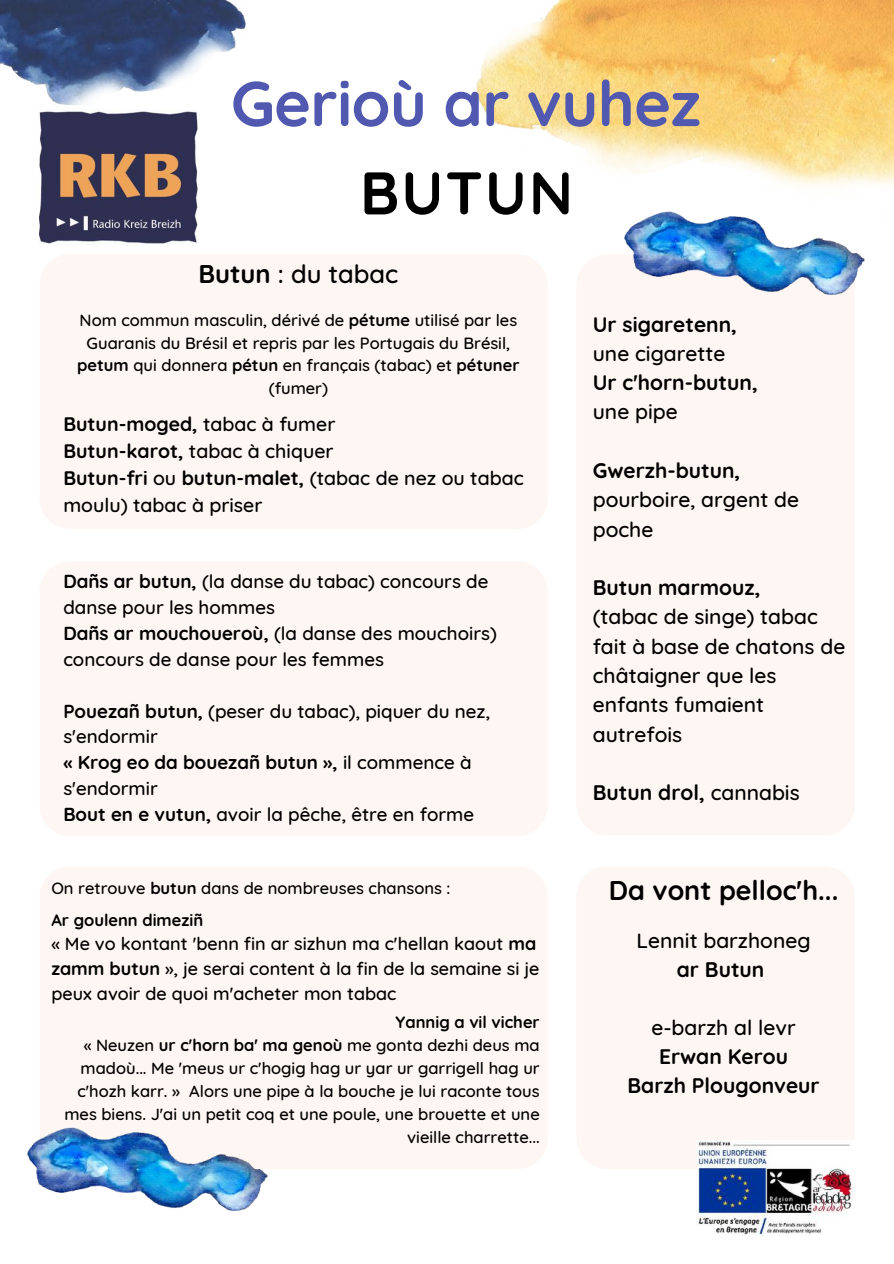
<style>
.page{position:relative;width:894px;height:1264px;background:#fff}
.page>*{position:absolute;margin:0;border:0;box-sizing:border-box;transform-origin:0 0}
.t1{font:700 63px "Quicksand";letter-spacing:-.01em;color:#5158b0}
.t2{font:700 60px "Quicksand";letter-spacing:.03em;color:#000}
.t3{font:700 27px "Quicksand";color:#000}
.t4{font:500 25.5px "Quicksand";color:#000}
.t5{font:500 21px/29.2px "Quicksand";color:#000}
.t6{font:700 21px/29.1px "Quicksand";color:#000;text-align:center}
.t7{font:500 19.5px/26.8px "Quicksand";color:#000}
.t8{font:500 18.75px/26px "Quicksand";color:#000}
.t9{font:500 18px/25px "Quicksand";color:#000}
.t10{font:500 16.5px/23px "Quicksand";color:#000;text-align:center}
.s1{font-weight:700}
.s2{font-weight:500}
</style>
<div class="page">
<div style="left:576px;top:254px;width:278px;height:581px;background:#fdf6f2;border-radius:31px"></div>
<div style="left:39px;top:254px;width:508px;height:275px;background:#fdf6f2;border-radius:31px"></div>
<div style="left:39px;top:561px;width:508px;height:275px;background:#fdf6f2;border-radius:31px"></div>
<div style="left:39px;top:866px;width:508px;height:303px;background:#fdf6f2;border-radius:31px"></div>
<div style="left:576px;top:866px;width:278px;height:303px;background:#fdf6f2;border-radius:31px"></div>
<img style="left:0;top:0;width:246px;height:105px">
<img style="left:624px;top:218px;width:240px;height:77px">
<img style="left:28px;top:1127px;width:239px;height:83px">
<img style="left:476px;top:0;width:417px;height:218px">
<img style="left:39px;top:109px;width:158px;height:135px">
<img style="left:696px;top:1140px;width:158px;height:95px">
<h1 class="t1" style="left:231px;top:63px;width:471px">Gerioù ar vuhez</h1>
<h2 class="t2" style="left:360px;top:154px;width:214px">BUTUN</h2>
<h3 class="t4" style="left:198px;top:257px;width:201px"><span class="s1">Butun</span> : du tabac</h3>
<p class="t10" style="left:77px;top:308px;width:443px">Nom commun masculin, dérivé de <span class="s1">pétume</span> utilisé par les Guaranis du Brésil et repris par les Portugais du Brésil, <span class="s1">petum</span> qui donnera <span class="s1">pétun</span> en français (tabac) et <span class="s1">pétuner </span>(fumer)</p>
<p class="t7" style="left:63px;top:410px;width:462px"><span class="s1">Butun-moged,</span> tabac à fumer<br><span class="s1">Butun-karot,</span> tabac à chiquer<br><span class="s1">Butun-fri</span> ou <span class="s1">butun-malet,</span> (tabac de nez ou tabac moulu) tabac à priser</p>
<p class="t8" style="left:63px;top:568px;width:435px"><span class="s1">Dañs ar butun,</span> (la danse du tabac) concours de danse pour les hommes<br><span class="s1">Dañs ar mouchoueroù,</span> (la danse des mouchoirs) concours de danse pour les femmes</p>
<p class="t8" style="left:63px;top:697px;width:428px"><span class="s1">Pouezañ butun,</span> (peser du tabac), piquer du nez, s'endormir<br><span class="s1">« Krog eo da bouezañ butun »,</span> il commence à s'endormir<br><span class="s1">Bout en e vutun,</span> avoir la pêche, être en forme</p>
<p class="t10" style="left:51px;top:872px;width:400px;line-height:31.2px;text-align:left">On retrouve <span class="s1">butun</span> dans de nombreuses chansons :<br><span class="s1">Ar goulenn dimeziñ</span></p>
<p class="t9" style="left:51px;top:931px;width:489px">« Me vo kontant 'benn fin ar sizhun ma c'hellan kaout <span class="s1">ma zamm butun</span> », je serai content à la fin de la semaine si je peux avoir de quoi m'acheter mon tabac</p>
<p class="t10" style="left:64px;top:1010px;width:476px;text-align:right"><span class="s1">Yannig a vil vicher<br></span>« Neuzen <span class="s1">ur c'horn ba' ma genoù</span> me gonta dezhi deus ma madoù... Me 'meus ur c'hogig hag ur yar ur garrigell hag ur c'hozh karr. » Alors une pipe à la bouche je lui raconte tous mes biens. J'ai un petit coq et une poule, une brouette et une vieille charrette...</p>
<p class="t6" style="left:592px;top:309px;width:146px">Ur sigaretenn,</p>
<p class="t5" style="left:592px;top:338px;width:134px">une cigarette</p>
<p class="t6" style="left:592px;top:367px;width:166px">Ur c'horn-butun,</p>
<p class="t5" style="left:592px;top:397px;width:86px">une pipe</p>
<p class="t6" style="left:592px;top:455px;width:149px">Gwerzh-butun,</p>
<p class="t5" style="left:592px;top:485px;width:208px">pourboire, argent de poche</p>
<p class="t6" style="left:592px;top:572px;width:169px">Butun marmouz,</p>
<p class="t5" style="left:592px;top:602px;width:254px">(tabac de singe) tabac fait à base de chatons de châtaigner que les enfants fumaient autrefois</p>
<p class="t6" style="left:592px;top:777px;width:208px">Butun drol, <span class="s2">cannabis</span></p>
<h3 class="t3" style="left:608px;top:873px;width:231px">Da vont pelloc'h...</h3>
<p class="t5" style="left:636px;top:925px;width:175px">Lennit barzhoneg</p>
<p class="t6" style="left:676px;top:954px;width:89px">ar Butun</p>
<p class="t5" style="left:651px;top:1012px;width:146px">e-barzh al levr</p>
<p class="t6" style="left:627px;top:1041px;width:194px">Erwan Kerou<br>Barzh Plougonveur</p>
</div>
